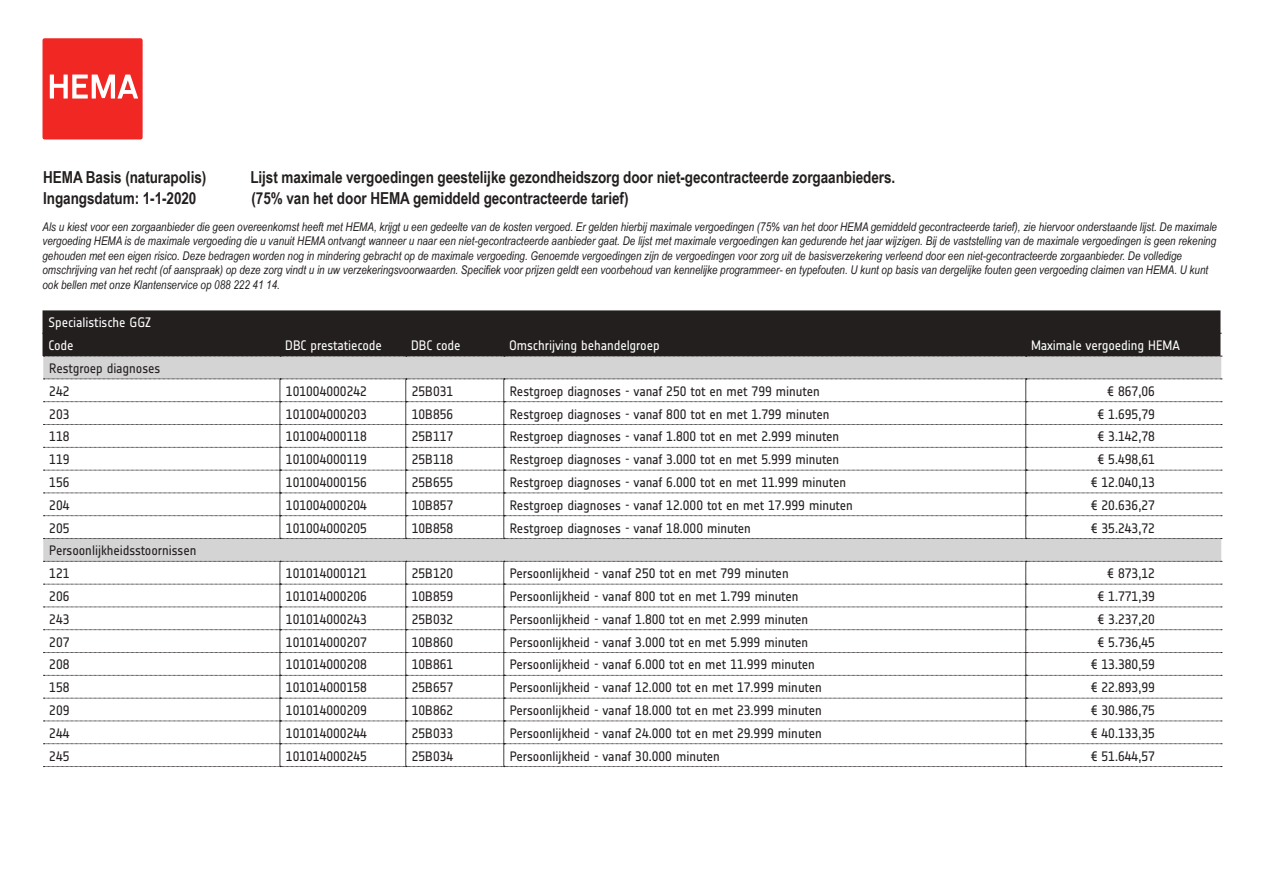
<style>
.page{position:relative;width:1263px;height:893px;background:#fff}
.page>*{position:absolute;margin:0;border:0;box-sizing:border-box;transform-origin:0 0}
.t1{font:700 16.5px "Arial Narrow";letter-spacing:-.005em;color:#241f1f}
.t2{font:13.5px/22.8px "Notes Regular Tf";color:#241f1f}
.t3{font:13.5px/22.8px "Notes Regular Tf";letter-spacing:-.005em;color:#fff}
.t4{font:italic 12px/14.4px "Arial Narrow";color:#241f1f}
</style>
<div class="page">
<div style="left:43px;top:310px;width:1177px;height:46px;background:#241f1f"></div>
<svg style="left:43px;top:333px;width:1178px;height:1px"></svg>
<div style="left:43px;top:38px;width:100px;height:101px;background:#f02723;border-radius:2px"></div>
<svg style="left:50px;top:75px;width:88px;height:24px"></svg>
<div style="left:43px;top:357px;width:1178px;height:204px;background:#d5d4d5"></div>
<svg style="left:43px;top:356px;width:1179px;height:1px"></svg>
<svg style="left:43px;top:379px;width:1179px;height:160px"></svg>
<svg style="left:43px;top:561px;width:1179px;height:206px"></svg>
<p class="t1" style="left:43px;top:165px;width:165px">HEMA Basis (naturapolis)</p>
<p class="t1" style="left:250px;top:165px;width:646px">Lijst maximale vergoedingen geestelijke gezondheidszorg door niet-gecontracteerde zorgaanbieders.</p>
<p class="t1" style="left:43px;top:186px;width:155px">Ingangsdatum: 1-1-2020</p>
<p class="t1" style="left:252px;top:186px;width:378px">(75% van het door HEMA gemiddeld gecontracteerde tarief)</p>
<p class="t4" style="left:43px;top:219px;width:1176px">Als u kiest voor een zorgaanbieder die geen overeenkomst heeft met HEMA, krijgt u een gedeelte van de kosten vergoed. Er gelden hierbij maximale vergoedingen (75% van het door HEMA gemiddeld gecontracteerde tarief), zie hiervoor onderstaande lijst. De maximale vergoeding HEMA is de maximale vergoeding die u vanuit HEMA ontvangt wanneer u naar een niet-gecontracteerde aanbieder gaat. De lijst met maximale vergoedingen kan gedurende het jaar wijzigen. Bij de vaststelling van de maximale vergoedingen is geen rekening gehouden met een eigen risico. Deze bedragen worden nog in mindering gebracht op de maximale vergoeding. Genoemde vergoedingen zijn de vergoedingen voor zorg uit de basisverzekering verleend door een niet-gecontracteerde zorgaanbieder. De volledige omschrijving van het recht (of aanspraak) op deze zorg vindt u in uw verzekeringsvoorwaarden. Specifiek voor prijzen geldt een voorbehoud van kennelijke programmeer- en typefouten. U kunt op basis van dergelijke fouten geen vergoeding claimen van HEMA. U kunt ook bellen met onze Klantenservice op 088 222 41 14.</p>
<p class="t3" style="left:49px;top:311px;width:104px">Specialistische GGZ<br>Code</p>
<p class="t2" style="left:49px;top:357px;width:113px">Restgroep diagnoses<br>242</p>
<p class="t3" style="left:285px;top:334px;width:98px">DBC prestatiecode</p>
<p class="t3" style="left:411px;top:334px;width:51px">DBC code</p>
<p class="t3" style="left:509px;top:334px;width:152px">Omschrijving behandelgroep</p>
<p class="t3" style="left:1031px;top:334px;width:150px">Maximale vergoeding HEMA</p>
<p class="t2" style="left:286px;top:380px;width:82px">101004000242</p>
<p class="t2" style="left:412px;top:380px;width:43px">25B031</p>
<p class="t2" style="left:510px;top:380px;width:311px">Restgroep diagnoses - vanaf 250 tot en met 799 minuten</p>
<p class="t2" style="left:1107px;top:380px;width:49px">€ 867,06</p>
<p class="t2" style="left:49px;top:403px;width:22px">203</p>
<p class="t2" style="left:286px;top:403px;width:82px">101004000203</p>
<p class="t2" style="left:412px;top:403px;width:43px">10B856</p>
<p class="t2" style="left:510px;top:403px;width:321px">Restgroep diagnoses - vanaf 800 tot en met 1.799 minuten</p>
<p class="t2" style="left:1097px;top:403px;width:59px">€ 1.695,79</p>
<p class="t2" style="left:49px;top:425px;width:22px">118</p>
<p class="t2" style="left:286px;top:425px;width:82px">101004000118</p>
<p class="t2" style="left:412px;top:425px;width:43px">25B117</p>
<p class="t2" style="left:510px;top:425px;width:331px">Restgroep diagnoses - vanaf 1.800 tot en met 2.999 minuten</p>
<p class="t2" style="left:1097px;top:425px;width:59px">€ 3.142,78</p>
<p class="t2" style="left:49px;top:448px;width:22px">119</p>
<p class="t2" style="left:286px;top:448px;width:82px">101004000119</p>
<p class="t2" style="left:412px;top:448px;width:43px">25B118</p>
<p class="t2" style="left:510px;top:448px;width:331px">Restgroep diagnoses - vanaf 3.000 tot en met 5.999 minuten</p>
<p class="t2" style="left:1097px;top:448px;width:59px">€ 5.498,61</p>
<p class="t2" style="left:49px;top:471px;width:22px">156</p>
<p class="t2" style="left:286px;top:471px;width:82px">101004000156</p>
<p class="t2" style="left:412px;top:471px;width:43px">25B655</p>
<p class="t2" style="left:510px;top:471px;width:338px">Restgroep diagnoses - vanaf 6.000 tot en met 11.999 minuten</p>
<p class="t2" style="left:1091px;top:471px;width:66px">€ 12.040,13</p>
<p class="t2" style="left:49px;top:494px;width:22px">204</p>
<p class="t2" style="left:286px;top:494px;width:82px">101004000204</p>
<p class="t2" style="left:412px;top:494px;width:43px">10B857</p>
<p class="t2" style="left:510px;top:494px;width:344px">Restgroep diagnoses - vanaf 12.000 tot en met 17.999 minuten</p>
<p class="t2" style="left:1091px;top:494px;width:66px">€ 20.636,27</p>
<p class="t2" style="left:49px;top:517px;width:22px">205</p>
<p class="t2" style="left:286px;top:517px;width:82px">101004000205</p>
<p class="t2" style="left:412px;top:517px;width:43px">10B858</p>
<p class="t2" style="left:510px;top:517px;width:243px">Restgroep diagnoses - vanaf 18.000 minuten</p>
<p class="t2" style="left:1091px;top:517px;width:66px">€ 35.243,72</p>
<p class="t2" style="left:49px;top:539px;width:149px">Persoonlijkheidsstoornissen<br>121</p>
<p class="t2" style="left:286px;top:562px;width:82px">101014000121</p>
<p class="t2" style="left:412px;top:562px;width:43px">25B120</p>
<p class="t2" style="left:510px;top:562px;width:280px">Persoonlijkheid - vanaf 250 tot en met 799 minuten</p>
<p class="t2" style="left:1107px;top:562px;width:49px">€ 873,12</p>
<p class="t2" style="left:49px;top:585px;width:22px">206</p>
<p class="t2" style="left:286px;top:585px;width:82px">101014000206</p>
<p class="t2" style="left:412px;top:585px;width:43px">10B859</p>
<p class="t2" style="left:510px;top:585px;width:290px">Persoonlijkheid - vanaf 800 tot en met 1.799 minuten</p>
<p class="t2" style="left:1097px;top:585px;width:59px">€ 1.771,39</p>
<p class="t2" style="left:49px;top:608px;width:22px">243</p>
<p class="t2" style="left:286px;top:608px;width:82px">101014000243</p>
<p class="t2" style="left:412px;top:608px;width:43px">25B032</p>
<p class="t2" style="left:510px;top:608px;width:300px">Persoonlijkheid - vanaf 1.800 tot en met 2.999 minuten</p>
<p class="t2" style="left:1097px;top:608px;width:59px">€ 3.237,20</p>
<p class="t2" style="left:49px;top:631px;width:22px">207</p>
<p class="t2" style="left:286px;top:631px;width:82px">101014000207</p>
<p class="t2" style="left:412px;top:631px;width:43px">10B860</p>
<p class="t2" style="left:510px;top:631px;width:300px">Persoonlijkheid - vanaf 3.000 tot en met 5.999 minuten</p>
<p class="t2" style="left:1097px;top:631px;width:59px">€ 5.736,45</p>
<p class="t2" style="left:49px;top:653px;width:22px">208</p>
<p class="t2" style="left:286px;top:653px;width:82px">101014000208</p>
<p class="t2" style="left:412px;top:653px;width:43px">10B861</p>
<p class="t2" style="left:510px;top:653px;width:307px">Persoonlijkheid - vanaf 6.000 tot en met 11.999 minuten</p>
<p class="t2" style="left:1091px;top:653px;width:66px">€ 13.380,59</p>
<p class="t2" style="left:49px;top:676px;width:22px">158</p>
<p class="t2" style="left:286px;top:676px;width:82px">101014000158</p>
<p class="t2" style="left:412px;top:676px;width:43px">25B657</p>
<p class="t2" style="left:510px;top:676px;width:313px">Persoonlijkheid - vanaf 12.000 tot en met 17.999 minuten</p>
<p class="t2" style="left:1091px;top:676px;width:66px">€ 22.893,99</p>
<p class="t2" style="left:49px;top:699px;width:22px">209</p>
<p class="t2" style="left:286px;top:699px;width:82px">101014000209</p>
<p class="t2" style="left:412px;top:699px;width:43px">10B862</p>
<p class="t2" style="left:510px;top:699px;width:313px">Persoonlijkheid - vanaf 18.000 tot en met 23.999 minuten</p>
<p class="t2" style="left:1091px;top:699px;width:66px">€ 30.986,75</p>
<p class="t2" style="left:49px;top:722px;width:22px">244</p>
<p class="t2" style="left:286px;top:722px;width:82px">101014000244</p>
<p class="t2" style="left:412px;top:722px;width:43px">25B033</p>
<p class="t2" style="left:510px;top:722px;width:313px">Persoonlijkheid - vanaf 24.000 tot en met 29.999 minuten</p>
<p class="t2" style="left:1091px;top:722px;width:66px">€ 40.133,35</p>
<p class="t2" style="left:49px;top:745px;width:22px">245</p>
<p class="t2" style="left:286px;top:745px;width:82px">101014000245</p>
<p class="t2" style="left:412px;top:745px;width:43px">25B034</p>
<p class="t2" style="left:510px;top:745px;width:212px">Persoonlijkheid - vanaf 30.000 minuten</p>
<p class="t2" style="left:1091px;top:745px;width:66px">€ 51.644,57</p>
</div>
